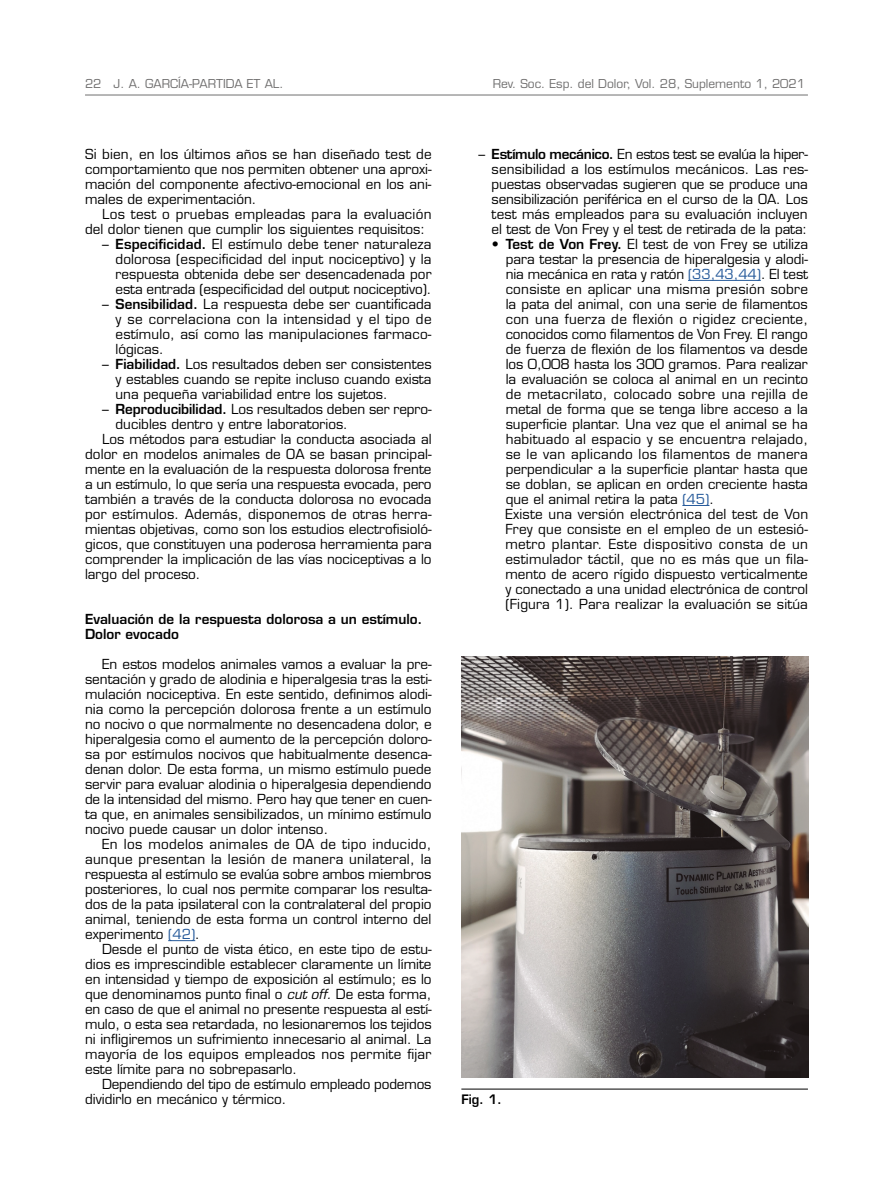
<style>
.page{position:relative;width:893px;height:1191px;background:#fff}
.page>*{position:absolute;margin:0;border:0;box-sizing:border-box;transform-origin:0 0}
.t1{font:13.5px/15px "Eurostile LT Std";color:#000;text-align:justify}
.t2{font:600 13.5px/15px "Eurostile LT Std";color:#000}
.t3{font:600 12.75px "Eurostile LT Std";color:#000}
.t4{font:12px "Eurostile LT Std";color:#706f6f}
.s1{font-weight:600}
.s2{color:#275b9b}
.s3{font-style:italic}
</style>
<div class="page">
<hr style="left:85px;top:95px;width:723px;height:1px;background:#706f6f">
<svg style="left:168px;top:940px;width:27px;height:1px"></svg>
<hr style="left:688px;top:280px;width:73px;height:1px;background:#275b9b">
<svg style="left:682px;top:505px;width:27px;height:1px"></svg>
<hr style="left:461px;top:1088px;width:347px;height:1px;background:#000">
<img style="left:461px;top:656px;width:347px;height:421px">
<p class="t4" style="left:85px;top:76px;width:200px">22 J. A. GARCÍA-PARTIDA ET AL.</p>
<p class="t4" style="left:493px;top:76px;width:314px">Rev. Soc. Esp. del Dolor, Vol. 28, Suplemento 1, 2021</p>
<p class="t1" style="left:85px;top:147px;width:348px">Si bien, en los últimos años se han diseñado test de comportamiento que nos permiten obtener una aproxi&shy;mación del componente afectivo-emocional en los ani&shy;males de experimentación.</p>
<p class="t1" style="left:85px;top:207px;width:348px;text-indent:17px">Los test o pruebas empleadas para la evaluación del dolor tienen que cumplir los siguientes requisitos:</p>
<p class="t1" style="left:116px;top:237px;width:318px;text-indent:-14px">– <span class="s1">Especificidad.</span> El estímulo debe tener naturaleza dolorosa (especificidad del input nociceptivo) y la respuesta obtenida debe ser desencadenada por esta entrada (especificidad del output nociceptivo).</p>
<p class="t1" style="left:116px;top:297px;width:318px;text-indent:-14px">– <span class="s1">Sensibilidad.</span> La respuesta debe ser cuantificada y se correlaciona con la intensidad y el tipo de estímulo, así como las manipulaciones farmaco&shy;lógicas.</p>
<p class="t1" style="left:116px;top:357px;width:318px;text-indent:-14px">– <span class="s1">Fiabilidad.</span> Los resultados deben ser consistentes y estables cuando se repite incluso cuando exista una pequeña variabilidad entre los sujetos.</p>
<p class="t1" style="left:102px;top:402px;width:331px">– <span class="s1">Reproducibilidad.</span> Los resultados deben ser repro-</p>
<p class="t1" style="left:116px;top:417px;width:234px">ducibles dentro y entre laboratorios.</p>
<p class="t1" style="left:102px;top:432px;width:331px">Los métodos para estudiar la conducta asociada al</p>
<p class="t1" style="left:85px;top:447px;width:348px">dolor en modelos animales de OA se basan principal-</p>
<p class="t1" style="left:85px;top:462px;width:348px">mente en la evaluación de la respuesta dolorosa frente</p>
<p class="t1" style="left:85px;top:477px;width:348px">a un estímulo, lo que sería una respuesta evocada, pero</p>
<p class="t1" style="left:85px;top:492px;width:348px">también a través de la conducta dolorosa no evocada</p>
<p class="t1" style="left:85px;top:507px;width:348px">por estímulos. Además, disponemos de otras herra-</p>
<p class="t1" style="left:85px;top:522px;width:348px">mientas objetivas, como son los estudios electrofisioló-</p>
<p class="t1" style="left:85px;top:537px;width:348px">gicos, que constituyen una poderosa herramienta para</p>
<p class="t1" style="left:85px;top:552px;width:348px">comprender la implicación de las vías nociceptivas a lo</p>
<p class="t1" style="left:85px;top:567px;width:117px">largo del proceso.</p>
<p class="t2" style="left:85px;top:611px;width:339px">Evaluación de la respuesta dolorosa a un estímulo.<br>Dolor evocado</p>
<p class="t1" style="left:85px;top:657px;width:348px;text-indent:17px">En estos modelos animales vamos a evaluar la pre&shy;sentación y grado de alodinia e hiperalgesia tras la esti&shy;mulación nociceptiva. En este sentido, definimos alodi&shy;nia como la percepción dolorosa frente a un estímulo no nocivo o que normalmente no desencadena dolor, e hiperalgesia como el aumento de la percepción doloro&shy;sa por estímulos nocivos que habitualmente desenca&shy;denan dolor. De esta forma, un mismo estímulo puede servir para evaluar alodinia o hiperalgesia dependiendo de la intensidad del mismo. Pero hay que tener en cuen&shy;ta que, en animales sensibilizados, un mínimo estímulo nocivo puede causar un dolor intenso.</p>
<p class="t1" style="left:85px;top:837px;width:348px;text-indent:17px">En los modelos animales de OA de tipo inducido, aunque presentan la lesión de manera unilateral, la respuesta al estímulo se evalúa sobre ambos miembros posteriores, lo cual nos permite comparar los resulta&shy;dos de la pata ipsilateral con la contralateral del propio animal, teniendo de esta forma un control interno del experimento <span class="s2">(42)</span>.</p>
<p class="t1" style="left:85px;top:942px;width:348px;text-indent:17px">Desde el punto de vista ético, en este tipo de estu&shy;dios es imprescindible establecer claramente un límite en intensidad y tiempo de exposición al estímulo; es lo que denominamos punto final o <span class="s3">cut off.</span> De esta forma, en caso de que el animal no presente respuesta al estí&shy;mulo, o esta sea retardada, no lesionaremos los tejidos ni infligiremos un sufrimiento innecesario al animal. La mayoría de los equipos empleados nos permite fijar este límite para no sobrepasarlo.</p>
<p class="t1" style="left:85px;top:1077px;width:348px;text-indent:17px">Dependiendo del tipo de estímulo empleado podemos dividirlo en mecánico y térmico.</p>
<p class="t1" style="left:492px;top:147px;width:318px;text-indent:-13px">– <span class="s1">Estímulo mecánico.</span> En estos test se evalúa la hiper&shy;sensibilidad a los estímulos mecánicos. Las res&shy;puestas observadas sugieren que se produce una sensibilización periférica en el curso de la OA. Los test más empleados para su evaluación incluyen el test de Von Frey y el test de retirada de la pata:</p>
<p class="t1" style="left:505px;top:237px;width:304px;text-align:left;text-indent:-14px"><span class="s1">• Test de Von Frey.</span> El test de von Frey se utiliza para testar la presencia de hiperalgesia y alodi&shy;nia mecánica en rata y ratón <span class="s2">(33,43,44)</span>. El test consiste en aplicar una misma presión sobre la pata del animal, con una serie de filamentos con una fuerza de flexión o rigidez creciente, conocidos como filamentos de Von Frey. El rango de fuerza de flexión de los filamentos va desde los 0,008 hasta los 300 gramos. Para realizar la evaluación se coloca al animal en un recinto de metacrilato, colocado sobre una rejilla de metal de forma que se tenga libre acceso a la superficie plantar. Una vez que el animal se ha habituado al espacio y se encuentra relajado, se le van aplicando los filamentos de manera perpendicular a la superficie plantar hasta que se doblan, se aplican en orden creciente hasta que el animal retira la pata <span class="s2">(45)</span>.<br>Existe una versión electrónica del test de Von Frey que consiste en el empleo de un estesió&shy;metro plantar. Este dispositivo consta de un estimulador táctil, que no es más que un fila&shy;mento de acero rígido dispuesto verticalmente y conectado a una unidad electrónica de control (Figura 1). Para realizar la evaluación se sitúa</p>
<p class="t3" style="left:461px;top:1091px;width:42px">Fig. 1.</p>
</div>
